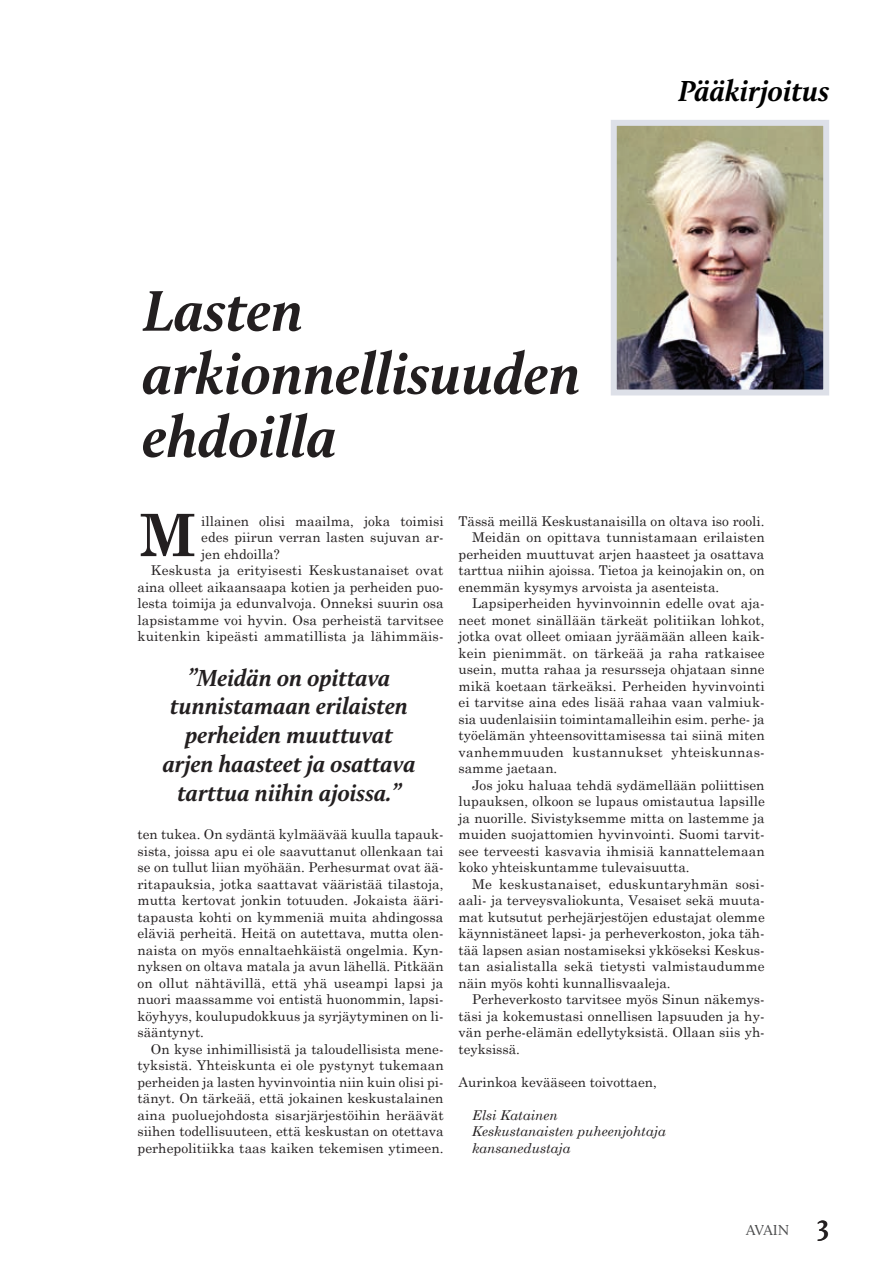
<style>
.page{position:relative;width:893px;height:1263px;background:#fff}
.page>*{position:absolute;margin:0;border:0;box-sizing:border-box;transform-origin:0 0}
.t1{font:italic 700 59.1px/63px "Calluna";color:#231f20}
.t2{font:700 58.5px "Century Schoolbook";color:#231f20}
.t3{font:italic 700 30px "Calluna";color:#000}
.t4{font:italic 700 24px/28.8px "Calluna";color:#231f20;text-align:center}
.t5{font:15px "Calluna";letter-spacing:-.02em;color:#4b4c4d}
.t6{font:13.5px/16.5px "Century Schoolbook";color:#231f20;text-align:justify}
.t7{font:italic 13.5px/16.5px "Century Schoolbook";color:#231f20}
.t8{font:13.5px "Century Schoolbook";letter-spacing:.02em;color:#231f20}
.s1{font-weight:600;font-size:30px;color:#231f20}
</style>
<div class="page">
<img style="left:618px;top:127px;width:204px;height:261px">
<div style="left:611px;top:120px;width:218px;height:275px;border:6px solid #dde0e8"></div>
<h1 class="t1" style="left:142px;top:278px;width:440px">Lasten arkionnellisuuden ehdoilla</h1>
<h3 class="t3" style="left:678px;top:72px;width:153px">Pääkirjoitus</h3>
<h2 class="t2" style="left:139px;top:490px;width:59px">M</h2>
<p class="t6" style="left:201px;top:511px;width:244px">illainen olisi maailma, joka toimisi</p>
<p class="t6" style="left:201px;top:528px;width:244px">edes piirun verran lasten sujuvan ar-</p>
<p class="t6" style="left:201px;top:544px;width:80px">jen ehdoilla?</p>
<p class="t6" style="left:151px;top:561px;width:294px">Keskusta ja erityisesti Keskustanaiset ovat</p>
<p class="t6" style="left:137px;top:577px;width:308px">aina olleet aikaansaapa kotien ja perheiden puo-</p>
<p class="t6" style="left:137px;top:594px;width:308px">lesta toimija ja edunvalvoja. Onneksi suurin osa</p>
<p class="t6" style="left:137px;top:610px;width:308px">lapsistamme voi hyvin. Osa perheistä tarvitsee</p>
<p class="t6" style="left:137px;top:627px;width:308px">kuitenkin kipeästi ammatillista ja lähimmäis-</p>
<h3 class="t4" style="left:163px;top:663px;width:254px">”Meidän on opittava tunnistamaan erilaisten perheiden muuttuvat arjen haasteet ja osattava tarttua niihin ajoissa.”</h3>
<p class="t6" style="left:137px;top:825px;width:308px">ten tukea. On sydäntä kylmäävää kuulla tapauk&shy;sista, joissa apu ei ole saavuttanut ollenkaan tai se on tullut liian myöhään. Perhesurmat ovat ää&shy;ritapauksia, jotka saattavat vääristää tilastoja, mutta kertovat jonkin totuuden. Jokaista ääri&shy;tapausta kohti on kymmeniä muita ahdingossa eläviä perheitä. Heitä on autettava, mutta olen&shy;naista on myös ennaltaehkäistä ongelmia. Kyn&shy;nyksen on oltava matala ja avun lähellä. Pitkään on ollut nähtävillä, että yhä useampi lapsi ja nuori maassamme voi entistä huonommin, lapsi&shy;köyhyys, koulupudokkuus ja syrjäytyminen on li&shy;sääntynyt.</p>
<p class="t6" style="left:137px;top:1039px;width:308px;text-indent:14px">On kyse inhimillisistä ja taloudellisista mene&shy;tyksistä. Yhteiskunta ei ole pystynyt tukemaan perheiden ja lasten hyvinvointia niin kuin olisi pi&shy;tänyt. On tärkeää, että jokainen keskustalainen aina puoluejohdosta sisarjärjestöihin heräävät siihen todellisuuteen, että keskustan on otettava perhepolitiikka taas kaiken tekemisen ytimeen.</p>
<p class="t6" style="left:459px;top:511px;width:307px">Tässä meillä Keskustanaisilla on oltava iso rooli.</p>
<p class="t6" style="left:472px;top:528px;width:294px">Meidän on opittava tunnistamaan erilaisten</p>
<p class="t6" style="left:459px;top:544px;width:307px">perheiden muuttuvat arjen haasteet ja osattava</p>
<p class="t6" style="left:459px;top:561px;width:308px">tarttua niihin ajoissa. Tietoa ja keinojakin on, on</p>
<p class="t6" style="left:459px;top:577px;width:262px">enemmän kysymys arvoista ja asenteista.</p>
<p class="t6" style="left:472px;top:594px;width:294px">Lapsiperheiden hyvinvoinnin edelle ovat aja-</p>
<p class="t6" style="left:459px;top:610px;width:308px">neet monet sinällään tärkeät politiikan lohkot,</p>
<p class="t6" style="left:459px;top:627px;width:308px">jotka ovat olleet omiaan jyräämään alleen kaik-</p>
<p class="t6" style="left:459px;top:643px;width:308px">kein pienimmät. on tärkeää ja raha ratkaisee</p>
<p class="t6" style="left:459px;top:660px;width:308px">usein, mutta rahaa ja resursseja ohjataan sinne</p>
<p class="t6" style="left:459px;top:676px;width:308px">mikä koetaan tärkeäksi. Perheiden hyvinvointi</p>
<p class="t6" style="left:459px;top:693px;width:308px">ei tarvitse aina edes lisää rahaa vaan valmiuk-</p>
<p class="t6" style="left:459px;top:709px;width:308px">sia uudenlaisiin toimintamalleihin esim. perhe- ja</p>
<p class="t6" style="left:459px;top:726px;width:308px">työelämän yhteensovittamisessa tai siinä miten</p>
<p class="t8" style="left:459px;top:741px;width:308px">vanhemmuuden kustannukset yhteiskunnas-</p>
<p class="t6" style="left:459px;top:759px;width:100px">samme jaetaan.</p>
<p class="t6" style="left:472px;top:775px;width:294px">Jos joku haluaa tehdä sydämellään poliittisen</p>
<p class="t6" style="left:459px;top:792px;width:308px">lupauksen, olkoon se lupaus omistautua lapsille</p>
<p class="t6" style="left:459px;top:808px;width:308px">ja nuorille. Sivistyksemme mitta on lastemme ja</p>
<p class="t6" style="left:459px;top:825px;width:308px">muiden suojattomien hyvinvointi. Suomi tarvit-</p>
<p class="t6" style="left:459px;top:841px;width:308px">see terveesti kasvavia ihmisiä kannattelemaan</p>
<p class="t6" style="left:459px;top:858px;width:233px">koko yhteiskuntamme tulevaisuutta.</p>
<p class="t6" style="left:472px;top:874px;width:294px">Me keskustanaiset, eduskuntaryhmän sosi-</p>
<p class="t6" style="left:459px;top:891px;width:308px">aali- ja terveysvaliokunta, Vesaiset sekä muuta-</p>
<p class="t6" style="left:459px;top:907px;width:308px">mat kutsutut perhejärjestöjen edustajat olemme</p>
<p class="t6" style="left:459px;top:924px;width:308px">käynnistäneet lapsi- ja perheverkoston, joka täh-</p>
<p class="t6" style="left:459px;top:940px;width:308px">tää lapsen asian nostamiseksi ykköseksi Keskus-</p>
<p class="t6" style="left:459px;top:957px;width:307px">tan asialistalla sekä tietysti valmistaudumme</p>
<p class="t6" style="left:459px;top:973px;width:214px">näin myös kohti kunnallisvaaleja.</p>
<p class="t6" style="left:472px;top:990px;width:294px">Perheverkosto tarvitsee myös Sinun näkemys-</p>
<p class="t6" style="left:459px;top:1006px;width:308px">täsi ja kokemustasi onnellisen lapsuuden ja hy-</p>
<p class="t6" style="left:459px;top:1023px;width:308px">vän perhe-elämän edellytyksistä. Ollaan siis yh-</p>
<p class="t6" style="left:459px;top:1039px;width:63px">teyksissä.</p>
<p class="t6" style="left:459px;top:1072px;width:200px">Aurinkoa kevääseen toivottaen,</p>
<p class="t7" style="left:472px;top:1106px;width:195px">Elsi Katainen<br>Keskustanaisten puheenjohtaja kansanedustaja</p>
<p class="t5" style="left:746px;top:1221px;width:85px">AVAIN <span class="s1">3</span></p>
</div>
